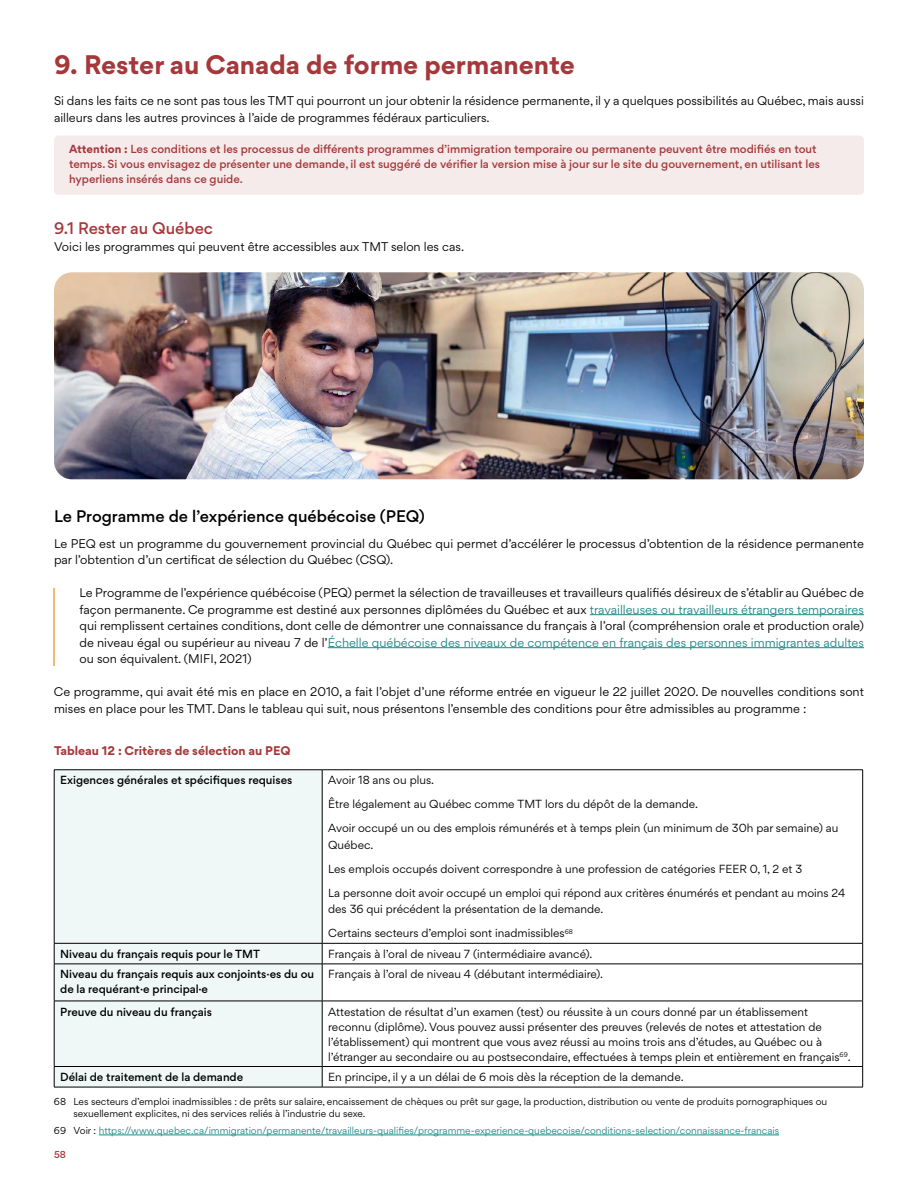
<style>
.page{position:relative;width:918px;height:1188px;background:#fff}
.page>*{position:absolute;margin:0;border:0;box-sizing:border-box;transform-origin:0 0}
.t1{font:700 24px "Gordita";color:#a6383b}
.t2{font:500 15px "Gordita";color:#000}
.t3{font:500 15px "Gordita";color:#a6383b}
.t4{font:11.25px/16.5px "Gordita";color:#000}
.t5{font:700 11.25px "Gordita";color:#a6383b}
.t6{font:10.5px/15px "Gordita";color:#000}
.t7{font:500 10.5px/15px "Gordita";color:#a6383b}
.t8{font:500 10.5px/15px "Gordita";color:#000}
.t9{font:9px/12px "Gordita";color:#000}
.t10{font:9px "Gordita";color:#1c8787}
.t11{font:500 9px "Gordita";color:#a6383b}
.s1{font-weight:700}
.s2{color:#1c8787}
.s3{color:#000}
</style>
<div class="page">
<div style="left:54px;top:136px;width:810px;height:59px;background:#f6ebeb;border-radius:4px"></div>
<hr style="left:53px;top:588px;width:2px;height:78px;background:#f0a345">
<hr style="left:590px;top:614px;width:274px;height:1px;background:#1c8787">
<hr style="left:328px;top:647px;width:536px;height:1px;background:#1c8787">
<div style="left:55px;top:771px;width:267px;height:316px;background:#eff7f7"></div>
<hr style="left:54px;top:770px;width:268px;height:1px;background:#000">
<hr style="left:54px;top:770px;width:1px;height:173px;background:#000">
<hr style="left:322px;top:770px;width:541px;height:1px;background:#000">
<hr style="left:322px;top:770px;width:1px;height:173px;background:#000">
<hr style="left:862px;top:770px;width:1px;height:173px;background:#000">
<hr style="left:54px;top:943px;width:268px;height:1px;background:#000">
<svg style="left:54px;top:944px;width:1px;height:20px"></svg>
<hr style="left:322px;top:943px;width:541px;height:1px;background:#000">
<svg style="left:322px;top:944px;width:1px;height:20px"></svg>
<svg style="left:862px;top:944px;width:1px;height:20px"></svg>
<hr style="left:54px;top:964px;width:268px;height:1px;background:#000">
<hr style="left:54px;top:964px;width:1px;height:37px;background:#000">
<hr style="left:322px;top:964px;width:541px;height:1px;background:#000">
<hr style="left:322px;top:964px;width:1px;height:37px;background:#000">
<hr style="left:862px;top:964px;width:1px;height:37px;background:#000">
<hr style="left:54px;top:1001px;width:268px;height:1px;background:#000">
<hr style="left:54px;top:1001px;width:1px;height:65px;background:#000">
<hr style="left:322px;top:1001px;width:541px;height:1px;background:#000">
<hr style="left:322px;top:1001px;width:1px;height:65px;background:#000">
<hr style="left:862px;top:1001px;width:1px;height:65px;background:#000">
<hr style="left:54px;top:1066px;width:268px;height:1px;background:#000">
<svg style="left:54px;top:1067px;width:1px;height:20px"></svg>
<hr style="left:322px;top:1066px;width:541px;height:1px;background:#000">
<svg style="left:322px;top:1067px;width:1px;height:20px"></svg>
<svg style="left:862px;top:1067px;width:1px;height:20px"></svg>
<hr style="left:54px;top:1087px;width:268px;height:1px;background:#000">
<hr style="left:322px;top:1087px;width:541px;height:1px;background:#000">
<hr style="left:99px;top:1135px;width:680px;height:1px;background:#1c8787">
<img style="left:54px;top:272px;width:810px;height:207px">
<h1 class="t1" style="left:54px;top:45px;width:522px">9. Rester au Canada de forme permanente</h1>
<p class="t4" style="left:54px;top:92px;width:811px">Si dans les faits ce ne sont pas tous les TMT qui pourront un jour obtenir la résidence permanente, il y a quelques possibilités au Québec, mais aussi ailleurs dans les autres provinces à l’aide de programmes fédéraux particuliers.</p>
<p class="t7" style="left:69px;top:142px;width:753px"><span class="s1">Attention :</span> Les conditions et les processus de différents programmes d’immigration temporaire ou permanente peuvent être modifiés en tout temps. Si vous envisagez de présenter une demande, il est suggéré de vérifier la version mise à jour sur le site du gouvernement, en utilisant les hyperliens insérés dans ce guide.</p>
<h2 class="t3" style="left:54px;top:217px;width:161px">9.1 Rester au Québec</h2>
<p class="t4" style="left:54px;top:238px;width:412px">Voici les programmes qui peuvent être accessibles aux TMT selon les cas.</p>
<h2 class="t2" style="left:54px;top:505px;width:372px">Le Programme de l’expérience québécoise (PEQ)</h2>
<p class="t4" style="left:54px;top:535px;width:811px">Le PEQ est un programme du gouvernement provincial du Québec qui permet d’accélérer le processus d’obtention de la résidence permanente par l’obtention d’un certificat de sélection du Québec (CSQ).</p>
<p class="t4" style="left:80px;top:584px;width:786px;text-align:justify">Le Programme de l’expérience québécoise (PEQ) permet la sélection de travailleuses et travailleurs qualifiés désireux de s’établir au Québec de façon permanente. Ce programme est destiné aux personnes diplômées du Québec et aux <span class="s2">travailleuses ou travailleurs étrangers temporaires </span>qui remplissent certaines conditions, dont celle de démontrer une connaissance du français à l’oral (compréhension orale et production orale) de niveau égal ou supérieur au niveau 7 de l’<span class="s2">Échelle québécoise des niveaux de compétence en français des personnes immigrantes adultes </span>ou son équivalent. (MIFI, 2021)</p>
<p class="t4" style="left:54px;top:683px;width:811px">Ce programme, qui avait été mis en place en 2010, a fait l’objet d’une réforme entrée en vigueur le 22 juillet 2020. De nouvelles conditions sont mises en place pour les TMT. Dans le tableau qui suit, nous présentons l’ensemble des conditions pour être admissibles au programme :</p>
<p class="t5" style="left:54px;top:741px;width:238px">Tableau 12 : Critères de sélection au PEQ</p>
<p class="t8" style="left:60px;top:773px;width:234px">Exigences générales et spécifiques requises</p>
<p class="t6" style="left:328px;top:773px;width:107px">Avoir 18 ans ou plus.</p>
<p class="t6" style="left:328px;top:797px;width:371px">Être légalement au Québec comme TMT lors du dépôt de la demande.</p>
<p class="t6" style="left:328px;top:820px;width:512px;line-height:16.5px">Avoir occupé un ou des emplois rémunérés et à temps plein (un minimum de 30h par semaine) au<br>Québec.</p>
<p class="t6" style="left:328px;top:861px;width:476px">Les emplois occupés doivent correspondre à une profession de catégories FEER 0, 1, 2 et 3</p>
<p class="t6" style="left:328px;top:884px;width:519px;line-height:16.5px">La personne doit avoir occupé un emploi qui répond aux critères énumérés et pendant au moins 24 des 36 qui précédent la présentation de la demande.</p>
<p class="t6" style="left:328px;top:926px;width:246px">Certains secteurs d’emploi sont inadmissibles<sup>68</sup></p>
<p class="t8" style="left:60px;top:946px;width:201px">Niveau du français requis pour le TMT</p>
<p class="t6" style="left:328px;top:946px;width:266px">Français à l’oral de niveau 7 (intermédiaire avancé).</p>
<p class="t8" style="left:60px;top:967px;width:256px">Niveau du français requis aux conjoints·es du ou de la requérant·e principal·e</p>
<p class="t6" style="left:328px;top:967px;width:276px">Français à l’oral de niveau 4 (débutant intermédiaire).</p>
<p class="t8" style="left:60px;top:1004px;width:153px">Preuve du niveau du français</p>
<p class="t6" style="left:328px;top:1004px;width:524px">Attestation de résultat d’un examen (test) ou réussite à un cours donné par un établissement reconnu (diplôme). Vous pouvez aussi présenter des preuves (relevés de notes et attestation de l’établissement) qui montrent que vous avez réussi au moins trois ans d’études, au Québec ou à l’étranger au secondaire ou au postsecondaire, effectuées à temps plein et entièrement en français<sup>69</sup>.</p>
<p class="t8" style="left:60px;top:1069px;width:185px">Délai de traitement de la demande</p>
<p class="t6" style="left:328px;top:1069px;width:357px">En principe, il y a un délai de 6 mois dès la réception de la demande.</p>
<p class="t9" style="left:74px;top:1096px;width:755px;text-indent:-20px">68 Les secteurs d’emploi inadmissibles : de prêts sur salaire, encaissement de chèques ou prêt sur gage, la production, distribution ou vente de produits pornographiques ou sexuellement explicites, ni des services reliés à l’industrie du sexe.</p>
<p class="t10" style="left:54px;top:1124px;width:727px"><span class="s3">69 Voir :</span> https://www.quebec.ca/immigration/permanente/travailleurs-qualifies/programme-experience-quebecoise/conditions-selection/connaissance-francais</p>
<p class="t11" style="left:54px;top:1148px;width:13px">58</p>
</div>
